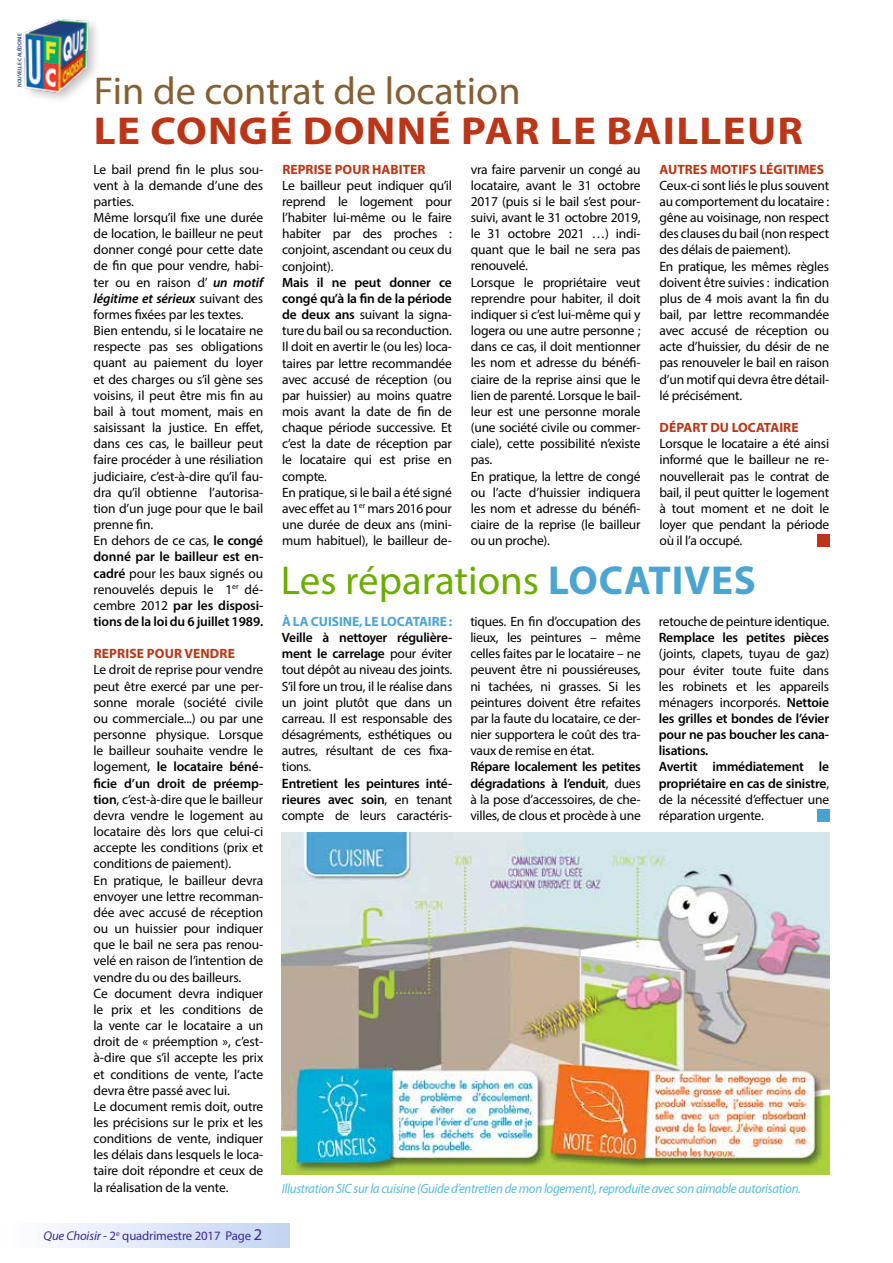
<style>
.page{position:relative;width:893px;height:1263px;background:#fff}
.page>*{position:absolute;margin:0;border:0;box-sizing:border-box;transform-origin:0 0}
.t1{font:40.5px "Myriad Pro";color:#6bae00}
.t2{font:700 39px "Myriad Pro";color:#bb3516;scale:1.1 1}
.t3{font:39px "Myriad Pro";color:#865e31}
.t4{font:13.5px/16.2px "Myriad Pro";letter-spacing:-.015em;color:#000}
.t5{font:600 13.5px/16.2px "Myriad Pro";letter-spacing:-.02em;color:#000;text-align:justify}
.t6{font:italic 13.5px "Myriad Pro";letter-spacing:-.025em;color:#56bcde;scale:.96 1}
.t7{font:700 13.5px "Myriad Pro";letter-spacing:.01em;color:#bb3516}
.t8{font:700 13.5px "Myriad Pro";color:#4da4d2}
.t9{font:12.75px "Myriad Pro";letter-spacing:-.01em;color:#3b2a98}
.t10{font:600 5.55px "Myriad Pro";letter-spacing:-.01em;color:#223f79}
.s1{font-weight:600;font-style:italic}
.s2{font-weight:600}
.s3{font-style:italic}
.s4{font-size:16.5px}
.s5{font-weight:700;color:#4ca4d1}
.s6{font-weight:400}
</style>
<div class="page">
<div style="left:0;top:1224px;width:289px;height:24px;background:linear-gradient(to right,#fff,#c4d4f2)"></div>
<div style="left:21px;top:15px;width:81px;height:89px;background:#000;opacity:.24"></div>
<img style="left:21px;top:17px;width:68px;height:80px">
<img style="left:282px;top:832px;width:547px;height:343px">
<div style="left:817px;top:810px;width:12px;height:12px;background:#4ca1d0"></div>
<div style="left:817px;top:535px;width:12px;height:12px;background:#bb3516"></div>
<p class="t10" style="left:16px;top:87px;width:55px;rotate:-90deg">NOUVELLE-CALÉDONIE</p>
<h2 class="t3" style="left:94px;top:67px;width:428px">Fin de contrat de location</h2>
<h2 class="t2" style="left:94px;top:106px;width:218px">LE CONGÉ DON</h2>
<h2 class="t2" style="left:397px;top:106px;width:83px">NÉ PAR</h2>
<h2 class="t2" style="left:550px;top:106px;width:75px">LE BAILLEUR</h2>
<p class="t4" style="left:94px;top:161px;width:171px">Le bail prend fin le plus sou&shy;vent à la demande d’une des parties.<br>Même lorsqu’il fixe une durée de location, le bailleur ne peut donner congé pour cette date de fin que pour vendre, habi&shy;ter ou en raison d’ <span class="s1">un motif légitime et sérieux</span> suivant des formes fixées par les textes.<br>Bien entendu, si le locataire ne respecte pas ses obligations quant au paiement du loyer et des charges ou s’il gène ses voisins, il peut être mis fin au bail à tout moment, mais en saisissant la justice. En effet, dans ces cas, le bailleur peut faire procéder à une résiliation judiciaire, c’est-à-dire qu’il fau&shy;dra qu’il obtienne l’autorisa&shy;tion d’un juge pour que le bail prenne fin.<br>En dehors de ce cas, <span class="s2">le congé donné par le bailleur est en&shy;cadré</span> pour les baux signés ou renouvelés depuis le 1<sup>er</sup> dé&shy;cembre 2012 <span class="s2">par les disposi&shy;tions de la loi du 6 juillet 1989.</span></p>
<p class="t7" style="left:94px;top:645px;width:143px">REPRISE POUR VENDRE</p>
<p class="t4" style="left:94px;top:662px;width:171px">Le droit de reprise pour vendre peut être exercé par une per&shy;sonne morale (société civile ou commerciale...) ou par une personne physique. Lorsque le bailleur souhaite vendre le logement, <span class="s2">le locataire béné&shy;ficie d’un droit de préemp&shy;tion</span>, c’est-à-dire que le bailleur devra vendre le logement au locataire dès lors que celui-ci accepte les conditions (prix et conditions de paiement).<br>En pratique, le bailleur devra envoyer une lettre recomman&shy;dée avec accusé de réception ou un huissier pour indiquer que le bail ne sera pas renou&shy;velé en raison de l’intention de vendre du ou des bailleurs.<br>Ce document devra indiquer le prix et les conditions de la vente car le locataire a un droit de « préemption », c’est&shy;à-dire que s’il accepte les prix et conditions de vente, l’acte devra être passé avec lui.<br>Le document remis doit, outre les précisions sur le prix et les conditions de vente, indiquer les délais dans lesquels le loca&shy;taire doit répondre et ceux de la réalisation de la vente.</p>
<p class="t9" style="left:44px;top:1228px;width:220px"><span class="s3">Que Choisir</span> - 2<sup>e</sup> quadrimestre 2017 Page <span class="s4">2</span></p>
<p class="t7" style="left:282px;top:160px;width:16px">REPRISE</p>
<p class="t7" style="left:335px;top:160px;width:10px">POUR</p>
<p class="t7" style="left:372px;top:160px;width:18px">HABITER</p>
<p class="t4" style="left:282px;top:177px;width:171px;text-align:justify">Le bailleur peut indiquer qu’il reprend le logement pour l’habiter lui-même ou le faire habiter par des proches : conjoint, ascendant ou ceux du conjoint).</p>
<p class="t4" style="left:282px;top:274px;width:171px"><span class="s2">Mais il ne peut donner ce congé qu’à la fin de la période de deux ans</span> suivant la signa&shy;ture du bail ou sa reconduction.<br>Il doit en avertir le (ou les) loca&shy;taires par lettre recommandée avec accusé de réception (ou par huissier) au moins quatre mois avant la date de fin de chaque période successive. Et c’est la date de réception par le locataire qui est prise en compte.<br>En pratique, si le bail a été signé avec effet au 1<sup>er</sup> mars 2016 pour une durée de deux ans (mini&shy;mum habituel), le bailleur de-</p>
<p class="t4" style="left:471px;top:161px;width:171px">vra faire parvenir un congé au locataire, avant le 31 octobre<br>2017 (puis si le bail s’est pour&shy;suivi, avant le 31 octobre 2019, le 31 octobre 2021 …) indi&shy;quant que le bail ne sera pas renouvelé.<br>Lorsque le propriétaire veut reprendre pour habiter, il doit indiquer si c’est lui-même qui y logera ou une autre personne ; dans ce cas, il doit mentionner les nom et adresse du bénéfi&shy;ciaire de la reprise ainsi que le lien de parenté. Lorsque le bail&shy;leur est une personne morale (une société civile ou commer&shy;ciale), cette possibilité n’existe pas.<br>En pratique, la lettre de congé ou l’acte d’huissier indiquera les nom et adresse du bénéfi&shy;ciaire de la reprise (le bailleur ou un proche).</p>
<p class="t7" style="left:660px;top:161px;width:18px">AUTRES</p>
<p class="t7" style="left:710px;top:161px;width:9px">MOTI</p>
<p class="t7" style="left:742px;top:161px;width:49px">FS LÉGITIMES</p>
<p class="t4" style="left:659px;top:177px;width:171px">Ceux-ci sont liés le plus souvent au comportement du locataire : gêne au voisinage, non respect des clauses du bail (non respect des délais de paiement).<br>En pratique, les mêmes règles doivent être suivies : indication plus de 4 mois avant la fin du bail, par lettre recommandée avec accusé de réception ou acte d’huissier, du désir de ne pas renouveler le bail en raison d’un motif qui devra être détail&shy;lé précisément.</p>
<p class="t7" style="left:660px;top:419px;width:26px">DÉPART</p>
<p class="t7" style="left:710px;top:419px;width:30px">DU LOCATAIRE</p>
<p class="t4" style="left:659px;top:435px;width:171px;text-align:justify">Lorsque le locataire a été ainsi informé que le bailleur ne re&shy;nouvellerait pas le contrat de bail, il peut quitter le logement à tout moment et ne doit le loyer que pendant la période où il l’a occupé.</p>
<h1 class="t1" style="left:281px;top:555px;width:477px">Les réparations <span class="s5">LOCATIVES</span></h1>
<p class="t8" style="left:282px;top:613px;width:172px">À LA CUISINE, LE LOCATAIRE :</p>
<p class="t4" style="left:282px;top:629px;width:172px;text-align:justify"><span class="s2">Veille à nettoyer régulière&shy;ment le carrelage</span> pour éviter tout dépôt au niveau des joints.<br>S’il fore un trou, il le réalise dans un joint plutôt que dans un carreau. Il est responsable des désagréments, esthétiques ou autres, résultant de ces fixa&shy;tions.</p>
<p class="t5" style="left:282px;top:775px;width:172px">Entretient les peintures inté&shy;rieures avec soin<span class="s6">, en tenant compte de leurs caractéris-</span></p>
<p class="t4" style="left:470px;top:613px;width:172px;text-align:justify">tiques. En fin d’occupation des lieux, les peintures – même celles faites par le locataire – ne peuvent être ni poussiéreuses, ni tachées, ni grasses. Si les peintures doivent être refaites par la faute du locataire, ce der&shy;nier supportera le coût des tra&shy;vaux de remise en état.</p>
<p class="t4" style="left:470px;top:759px;width:172px;text-align:justify"><span class="s2">Répare localement les petites dégradations à l’enduit</span>, dues à la pose d’accessoires, de che&shy;villes, de clous et procède à une</p>
<p class="t4" style="left:659px;top:613px;width:172px">retouche de peinture identique.</p>
<p class="t5" style="left:659px;top:629px;width:172px">Remplace les petites pièces</p>
<p class="t4" style="left:659px;top:645px;width:172px">(joints, clapets, tuyau de gaz) pour éviter toute fuite dans les robinets et les appareils ménagers incorporés. <span class="s2">Nettoie les grilles et bondes de l’évier pour ne pas boucher les cana&shy;lisations.<br>Avertit immédiatement le propriétaire en cas de sinistre</span>, de la nécessité d’effectuer une réparation urgente.</p>
<p class="t6" style="left:282px;top:1180px;width:542px">Illustration SIC sur la cuisine (Guide d’entretien de mon logement), reproduite avec son aimable autorisation.</p>
</div>
